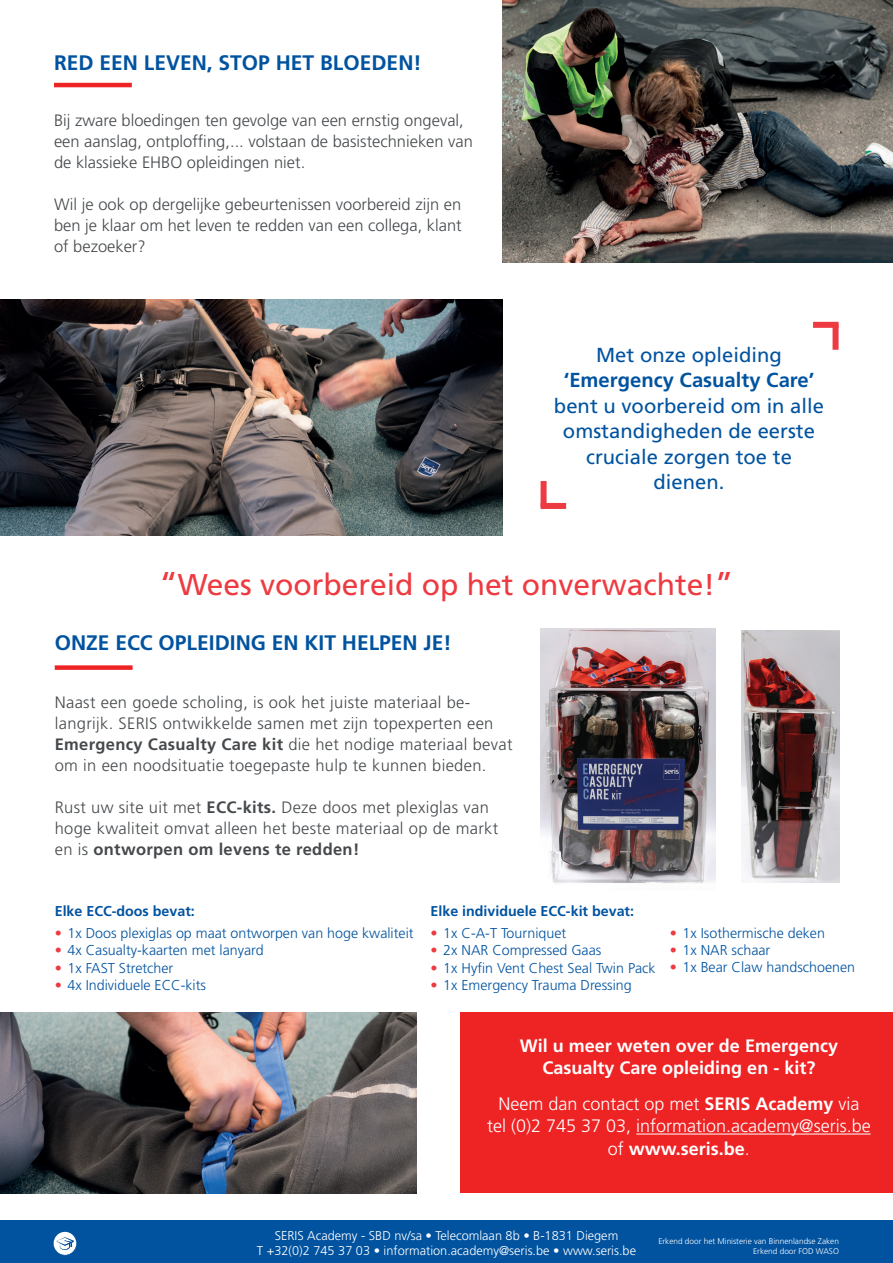
<style>
.page{position:relative;width:893px;height:1263px;background:#fff}
.page>*{position:absolute;margin:0;border:0;box-sizing:border-box;transform-origin:0 0}
.t1{font:30px "Frutiger";color:#ee3a41}
.TITLE_SMALL{font:700 21px "Frutiger";color:#0153a0}
.t2{font:20.25px/25.5px "Frutiger";color:#0153a0;text-align:center}
.puces_carrés_blanche{font:300 18px/22.5px "Frutiger";color:#fff;text-align:center}
.puces_carrés_blanche-2{font:700 18px/22.5px "Frutiger";color:#fff;text-align:center}
.t3{font:300 16.5px/21px "Frutiger";letter-spacing:.02em;color:#45494c}
.t4{font:300 16.5px/21px "Frutiger";color:#45494c}
.t5{font:300 14.25px "Frutiger";color:#0153a0}
.t6{font:700 14.25px "Frutiger";color:#0153a0}
.t7{font:300 12.75px "Frutiger";color:#fff}
.t8{font:300 8.25px "Frutiger";color:#fff}
.s1{font-weight:700}
.s2{font-size:33px}
.s3{color:#ee3a41}
</style>
<div class="page">
<img style="left:502px;top:0;width:391px;height:263px">
<img style="left:0;top:300px;width:502px;height:235px">
<div style="left:0;top:1220px;width:893px;height:43px;background:#0153a0"></div>
<svg style="left:53px;top:1232px;width:24px;height:23px"></svg>
<div style="left:813px;top:322px;width:25px;height:6px;background:#ee3a41"></div>
<div style="left:832px;top:324px;width:6px;height:26px;background:#ee3a41"></div>
<div style="left:541px;top:503px;width:25px;height:6px;background:#ee3a41"></div>
<div style="left:541px;top:481px;width:6px;height:25px;background:#ee3a41"></div>
<img style="left:541px;top:628px;width:174px;height:256px">
<img style="left:741px;top:630px;width:99px;height:252px">
<hr style="left:54px;top:83px;width:78px;height:4px;background:#ee2324">
<div style="left:55px;top:665px;width:78px;height:5px;background:#ee2324"></div>
<div style="left:461px;top:1012px;width:432px;height:181px;background:#ee2324"></div>
<hr style="left:636px;top:1133px;width:235px;height:1px;background:#fff">
<img style="left:0;top:1012px;width:417px;height:181px">
<p class="TITLE_SMALL" style="left:54px;top:51px;width:369px">RED EEN LEVEN, STOP HET BLOEDEN!</p>
<p class="t4" style="left:54px;top:109px;width:421px">Bij zware bloedingen ten gevolge van een ernstig ongeval, een aanslag, ontploffing,... volstaan de basistechnieken van de klassieke EHBO opleidingen niet.</p>
<p class="t3" style="left:54px;top:193px;width:409px;text-align:justify">Wil je ook op dergelijke gebeurtenissen voorbereid zijn en ben je klaar om het leven te redden van een collega, klant of bezoeker?</p>
<p class="t2" style="left:554px;top:342px;width:272px">Met onze opleiding <span class="s1">‘Emergency Casualty Care’ </span>bent u voorbereid om in alle omstandigheden de eerste cruciale zorgen toe te dienen.</p>
<p class="t1" style="left:159px;top:567px;width:576px"><span class="s2">“</span>Wees voorbereid op het onverwachte!<span class="s2">”</span></p>
<p class="TITLE_SMALL" style="left:55px;top:630px;width:398px">ONZE ECC OPLEIDING EN KIT HELPEN JE!</p>
<p class="t3" style="left:55px;top:691px;width:459px">Naast een goede scholing, is ook het juiste materiaal be&shy;langrijk. SERIS ontwikkelde samen met zijn topexperten een <span class="s1">Emergency Casualty Care kit</span> die het nodige materiaal bevat om in een noodsituatie toegepaste hulp te kunnen bieden.</p>
<p class="t3" style="left:55px;top:796px;width:445px">Rust uw site uit met <span class="s1">ECC-kits.</span> Deze doos met plexiglas van hoge kwaliteit omvat alleen het beste materiaal op de markt en is <span class="s1">ontworpen om levens te redden!</span></p>
<p class="t6" style="left:55px;top:902px;width:142px">Elke ECC-doos bevat:</p>
<p class="t5" style="left:55px;top:925px;width:360px"><span class="s3">•</span> 1x Doos plexiglas op maat ontworpen van hoge kwaliteit</p>
<p class="t5" style="left:55px;top:942px;width:210px"><span class="s3">•</span> 4x Casualty-kaarten met lanyard</p>
<p class="t5" style="left:55px;top:959px;width:120px"><span class="s3">•</span> 1x FAST Stretcher</p>
<p class="t5" style="left:55px;top:977px;width:153px"><span class="s3">•</span> 4x Individuele ECC-kits</p>
<p class="t6" style="left:431px;top:902px;width:205px">Elke individuele ECC-kit bevat:</p>
<p class="t5" style="left:431px;top:925px;width:137px"><span class="s3">•</span> 1x C-A-T Tourniquet</p>
<p class="t5" style="left:431px;top:942px;width:172px"><span class="s3">•</span> 2x NAR Compressed Gaas</p>
<p class="t5" style="left:431px;top:959px;width:227px"><span class="s3">•</span> 1x Hyfin Vent Chest Seal Twin Pack</p>
<p class="t5" style="left:431px;top:977px;width:203px"><span class="s3">•</span> 1x Emergency Trauma Dressing</p>
<p class="t5" style="left:670px;top:925px;width:157px"><span class="s3">•</span> 1x Isothermische deken</p>
<p class="t5" style="left:670px;top:942px;width:102px"><span class="s3">•</span> 1x NAR schaar</p>
<p class="t5" style="left:670px;top:959px;width:187px"><span class="s3">•</span> 1x Bear Claw handschoenen</p>
<p class="puces_carrés_blanche-2" style="left:520px;top:1034px;width:320px">Wil u meer weten over de Emergency<br>Casualty Care opleiding en - kit?</p>
<p class="puces_carrés_blanche" style="left:487px;top:1092px;width:385px">Neem dan contact op met <span class="s1">SERIS Academy</span> via tel (0)2 745 37 03, information.academy@seris.be of <span class="s1">www.seris.be</span>.</p>
<p class="t7" style="left:275px;top:1228px;width:345px">SERIS Academy - SBD nv/sa • Telecomlaan 8b • B-1831 Diegem</p>
<p class="t7" style="left:257px;top:1243px;width:381px">T +32(0)2 745 37 03 • information.academy@seris.be • www.seris.be</p>
<p class="t8" style="left:658px;top:1236px;width:182px">Erkend door het Ministerie van Binnenlandse Zaken</p>
<p class="t8" style="left:753px;top:1246px;width:87px">Erkend door FOD WASO</p>
</div>
